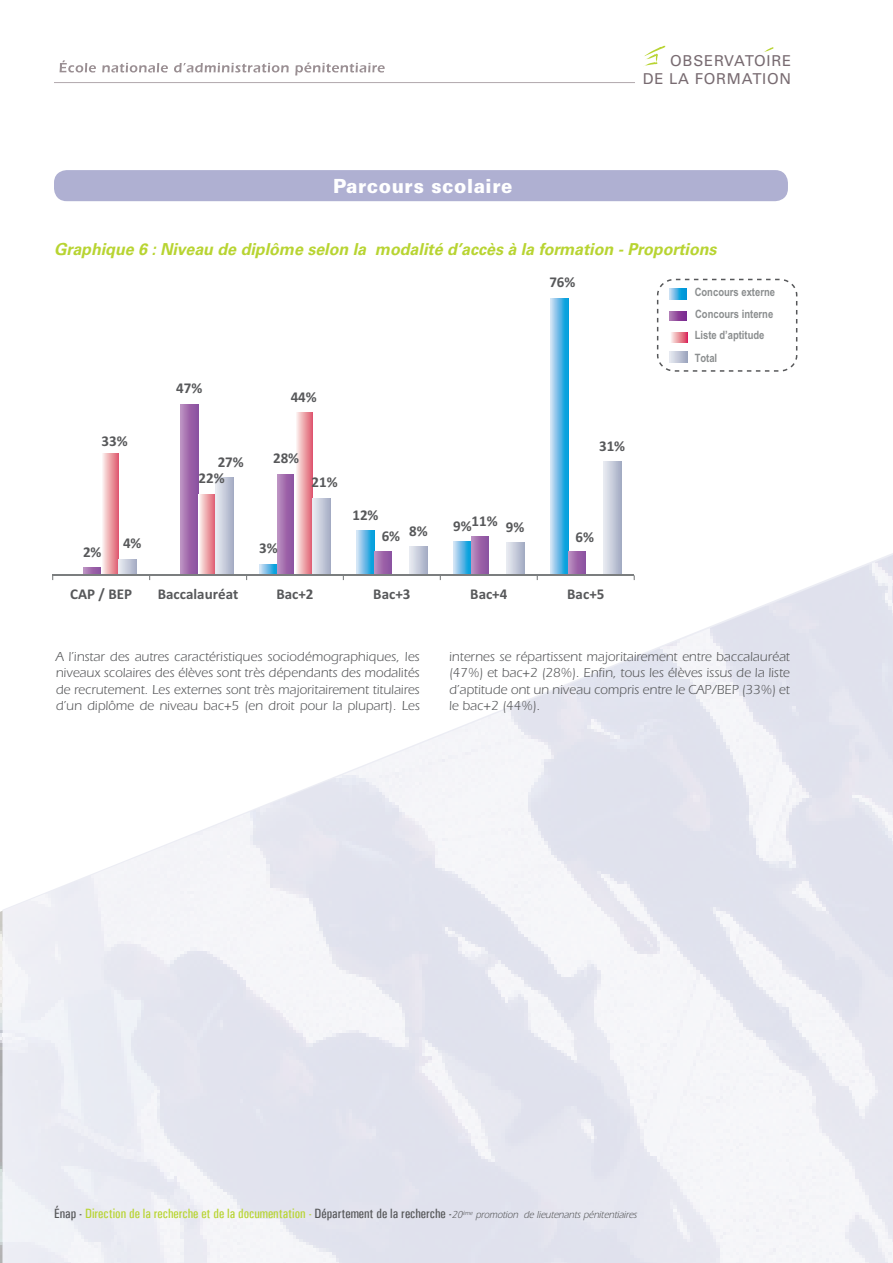
<style>
.page{position:relative;width:893px;height:1263px;background:#fff}
.page>*{position:absolute;margin:0;border:0;box-sizing:border-box;transform-origin:0 0}
.t1{font:900 19.5px "Univers";letter-spacing:.03em;color:#fff;scale:.95 1}
.t2{font:italic 700 16.5px "Univers";color:#b8d432}
.t3{font:700 15px "Calibri";color:#57585a}
.t4{font:15px "Univers";letter-spacing:.05em;color:#786b71}
.t5{font:13.5px/16.5px "Itc Eras";color:#57585a;text-align:justify}
.t6{font:500 condensed 13.5px "Univers";color:#b8d432}
.t7{font:700 11.55px "Arial Narrow";color:#8b8e8f}
.s1{color:#57585a}
.s2{font-family:"Itc Eras";font-weight:400;font-style:italic;font-stretch:normal;font-size:10.5px;color:#57585a}
</style>
<div class="page">
<svg style="left:764px;top:47px;width:10px;height:5px"></svg>
<svg style="left:644px;top:46px;width:21px;height:20px"></svg>
<hr style="left:54px;top:82px;width:581px;height:1px;background:#b2a9ad">
<svg style="left:60px;top:60px;width:325px;height:15px"></svg>
<img style="left:0;top:555px;width:893px;height:708px">
<div style="left:54px;top:170px;width:734px;height:31px;background:#afb0d2;border-radius:13px"></div>
<svg style="left:657px;top:279px;width:140px;height:93px"></svg>
<svg style="left:669px;top:289px;width:18px;height:10px"></svg>
<svg style="left:669px;top:311px;width:18px;height:9px"></svg>
<svg style="left:670px;top:332px;width:17px;height:11px"></svg>
<svg style="left:670px;top:351px;width:17px;height:11px"></svg>
<svg style="left:260px;top:564px;width:17px;height:11px"></svg>
<svg style="left:357px;top:531px;width:17px;height:44px"></svg>
<svg style="left:453px;top:542px;width:18px;height:33px"></svg>
<svg style="left:550px;top:298px;width:18px;height:277px;background:#67bce7"></svg>
<svg style="left:84px;top:568px;width:17px;height:7px"></svg>
<svg style="left:181px;top:404px;width:17px;height:171px;background:#9f6aac"></svg>
<svg style="left:277px;top:474px;width:18px;height:101px;background:#a775b2"></svg>
<svg style="left:374px;top:552px;width:18px;height:23px"></svg>
<svg style="left:471px;top:537px;width:18px;height:38px"></svg>
<svg style="left:568px;top:552px;width:18px;height:23px"></svg>
<svg style="left:101px;top:453px;width:18px;height:122px;background:#edaab1"></svg>
<svg style="left:198px;top:494px;width:18px;height:81px"></svg>
<svg style="left:295px;top:413px;width:18px;height:162px;background:#edacb3"></svg>
<svg style="left:119px;top:559px;width:17px;height:16px"></svg>
<svg style="left:216px;top:478px;width:17px;height:97px;background:#c7ccda"></svg>
<svg style="left:313px;top:498px;width:17px;height:77px"></svg>
<svg style="left:409px;top:547px;width:18px;height:28px"></svg>
<svg style="left:506px;top:543px;width:18px;height:32px"></svg>
<svg style="left:603px;top:462px;width:18px;height:113px;background:#c7ccdb"></svg>
<hr style="left:53px;top:575px;width:581px;height:1px;background:#7b7e7f">
<p class="t1" style="left:333px;top:173px;width:190px">Parcours scolaire</p>
<p class="t4" style="left:670px;top:52px;width:123px">OBSERVATOIRE</p>
<p class="t4" style="left:643px;top:70px;width:150px">DE LA FORMATION</p>
<p class="t2" style="left:54px;top:239px;width:664px">Graphique 6 : Niveau de diplôme selon la modalité d’accès à la formation - Proportions</p>
<p class="t3" style="left:549px;top:273px;width:28px">76%</p>
<p class="t3" style="left:176px;top:379px;width:28px">47%</p>
<p class="t3" style="left:291px;top:388px;width:28px">44%</p>
<p class="t3" style="left:102px;top:431px;width:28px">33%</p>
<p class="t3" style="left:599px;top:436px;width:28px">31%</p>
<p class="t3" style="left:218px;top:452px;width:28px">27%</p>
<p class="t3" style="left:273px;top:449px;width:28px">28%</p>
<p class="t3" style="left:198px;top:469px;width:28px">22%</p>
<p class="t3" style="left:311px;top:473px;width:28px">21%</p>
<p class="t3" style="left:83px;top:542px;width:20px">2%</p>
<p class="t3" style="left:123px;top:534px;width:20px">4%</p>
<p class="t3" style="left:259px;top:539px;width:20px">3%</p>
<p class="t3" style="left:352px;top:506px;width:28px">12%</p>
<p class="t3" style="left:382px;top:527px;width:20px">6%</p>
<p class="t3" style="left:472px;top:511px;width:28px">11%</p>
<p class="t3" style="left:453px;top:517px;width:20px">9%</p>
<p class="t3" style="left:409px;top:522px;width:20px">8%</p>
<p class="t3" style="left:506px;top:518px;width:20px">9%</p>
<p class="t3" style="left:575px;top:528px;width:20px">6%</p>
<p class="t3" style="left:70px;top:585px;width:64px">CAP / BEP</p>
<p class="t3" style="left:158px;top:585px;width:82px">Baccalauréat</p>
<p class="t3" style="left:276px;top:585px;width:39px">Bac+2</p>
<p class="t3" style="left:373px;top:585px;width:39px">Bac+3</p>
<p class="t3" style="left:470px;top:585px;width:39px">Bac+4</p>
<p class="t3" style="left:567px;top:585px;width:39px">Bac+5</p>
<p class="t7" style="left:695px;top:283px;width:82px">Concours externe</p>
<p class="t7" style="left:695px;top:305px;width:80px">Concours interne</p>
<p class="t7" style="left:695px;top:327px;width:71px">Liste d’aptitude</p>
<p class="t7" style="left:695px;top:349px;width:24px">Total</p>
<p class="t5" style="left:56px;top:648px;width:366px">A l’instar des autres caractéristiques sociodémographiques, les niveaux scolaires des élèves sont très dépendants des modalités de recrutement. Les externes sont très majoritairement titulaires d’un diplôme de niveau bac+5 (en droit pour la plupart). Les</p>
<p class="t5" style="left:449px;top:648px;width:342px">internes se répartissent majoritairement entre baccalauréat (47%) et bac+2 (28%). Enfin, tous les élèves issus de la liste d’aptitude ont un niveau compris entre le CAP/BEP (33%) et le bac+2 (44%).</p>
<p class="t6" style="left:54px;top:1206px;width:586px"><span class="s1">Énap -</span> Direction de la recherche et de la documentation - <span class="s1">Département de la recherche -</span><span class="s2">20</span><sup>ème</sup> <span class="s2">promotion de lieutenants pénitentiaires</span></p>
</div>
